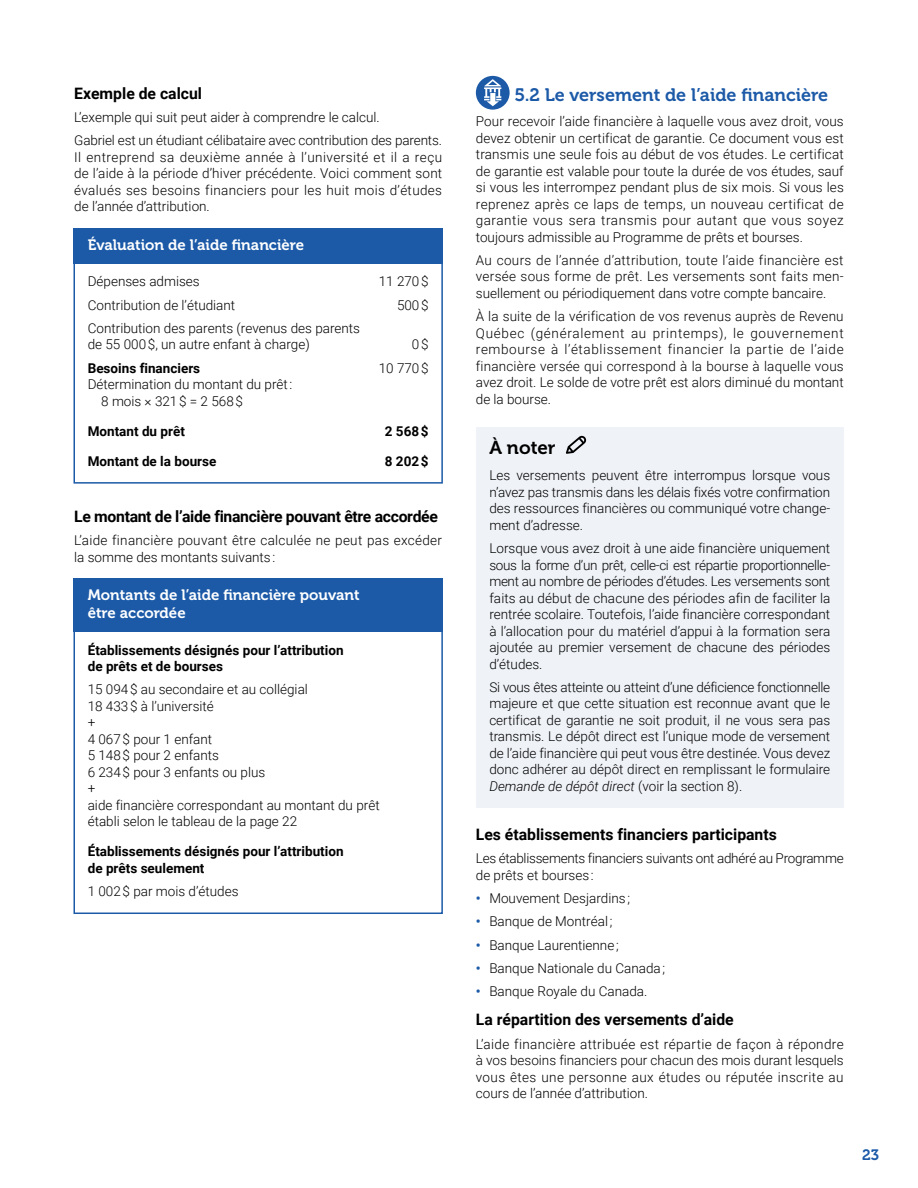
<style>
.page{position:relative;width:918px;height:1188px;background:#fff}
.page>*{position:absolute;margin:0;border:0;box-sizing:border-box;transform-origin:0 0}
.t1{font:18.75px "Museo 700";color:#000}
.t2{font:18px "Museo 700";color:#1c5aa8}
.t3{font:700 15.75px "Roboto";color:#000}
.t4{font:700 15.75px "Roboto";letter-spacing:-.02em;color:#000}
.t5{font:15px/18px "Museo 700";color:#fff}
.t6{font:15px "Museo 700";color:#1c5aa8}
.t7{font:300 13.5px/16.5px "Roboto";color:#000;text-align:justify}
.t8{font:700 13.5px/16.5px "Roboto";color:#000}
.t9{font:300 13.5px/16.5px "Roboto";letter-spacing:.025em;color:#000}
.t10{font:300 13.5px/16.5px "Roboto";letter-spacing:-.02em;color:#000}
.s1{font-style:italic}
.s2{font-weight:700;color:#1c5aa8}
</style>
<div class="page">
<div style="left:73px;top:228px;width:370px;height:35px;background:#1c5aa8"></div>
<div style="left:74px;top:258px;width:369px;height:226px;border:2px solid #1c5aa8"></div>
<div style="left:73px;top:578px;width:370px;height:54px;background:#1c5aa8"></div>
<div style="left:74px;top:626px;width:369px;height:288px;border:2px solid #1c5aa8"></div>
<div style="left:476px;top:428px;width:368px;height:44px;background:#eff2f7"></div>
<div style="left:476px;top:460px;width:368px;height:87px;background:#eff2f7"></div>
<div style="left:476px;top:533px;width:368px;height:153px;background:#eff2f7"></div>
<div style="left:476px;top:672px;width:368px;height:136px;background:#eff2f7"></div>
<div style="left:476px;top:76px;width:34px;height:34px;background:#1c5aa8;border-radius:50%"></div>
<svg style="left:484px;top:79px;width:17px;height:27px"></svg>
<svg style="left:566px;top:436px;width:21px;height:18px"></svg>
<h5 class="t3" style="left:74px;top:82px;width:129px">Exemple de calcul</h5>
<p class="t7" style="left:74px;top:109px;width:307px">L’exemple qui suit peut aider à comprendre le calcul.</p>
<p class="t7" style="left:74px;top:132px;width:370px">Gabriel est un étudiant célibataire avec contribution des parents.<br>Il entreprend sa deuxième année à l’université et il a reçu de l’aide à la période d’hiver précédente. Voici comment sont évalués ses besoins financiers pour les huit mois d’études de l’année d’attribution.</p>
<p class="t5" style="left:88px;top:236px;width:218px">Évaluation de l’aide financière</p>
<p class="t7" style="left:88px;top:273px;width:113px">Dépenses admises</p>
<p class="t7" style="left:379px;top:273px;width:51px">11 270 $</p>
<p class="t7" style="left:88px;top:296px;width:149px">Contribution de l’étudiant</p>
<p class="t7" style="left:397px;top:296px;width:33px">500 $</p>
<p class="t7" style="left:88px;top:319px;width:274px">Contribution des parents (revenus des parents de 55 000 $, un autre enfant à charge)</p>
<p class="t7" style="left:412px;top:336px;width:18px">0 $</p>
<p class="t8" style="left:88px;top:359px;width:114px">Besoins financiers</p>
<p class="t7" style="left:379px;top:359px;width:51px">10 770 $</p>
<p class="t7" style="left:88px;top:376px;width:206px">Détermination du montant du prêt :</p>
<p class="t7" style="left:101px;top:392px;width:143px">8 mois × 321 $ = 2 568 $</p>
<p class="t8" style="left:88px;top:422px;width:99px">Montant du prêt</p>
<p class="t8" style="left:385px;top:422px;width:45px">2 568 $</p>
<p class="t8" style="left:88px;top:452px;width:130px">Montant de la bourse</p>
<p class="t8" style="left:385px;top:452px;width:45px">8 202 $</p>
<h5 class="t4" style="left:74px;top:505px;width:365px">Le montant de l’aide financière pouvant être accordée</h5>
<p class="t9" style="left:74px;top:532px;width:369px">L’aide financière pouvant être calculée ne peut pas excéder la somme des montants suivants :</p>
<p class="t5" style="left:88px;top:586px;width:273px">Montants de l’aide financière pouvant être accordée</p>
<p class="t8" style="left:88px;top:641px;width:257px">Établissements désignés pour l’attribution de prêts et de bourses</p>
<p class="t7" style="left:88px;top:681px;width:222px">15 094 $ au secondaire et au collégial</p>
<p class="t7" style="left:88px;top:697px;width:128px">18 433 $ à l’université</p>
<p class="t7" style="left:88px;top:714px;width:9px">+</p>
<p class="t7" style="left:88px;top:730px;width:126px">4 067 $ pour 1 enfant</p>
<p class="t7" style="left:88px;top:747px;width:133px">5 148 $ pour 2 enfants</p>
<p class="t7" style="left:88px;top:763px;width:179px">6 234 $ pour 3 enfants ou plus</p>
<p class="t7" style="left:88px;top:780px;width:9px">+</p>
<p class="t7" style="left:88px;top:796px;width:293px">aide financière correspondant au montant du prêt établi selon le tableau de la page 22</p>
<p class="t8" style="left:88px;top:843px;width:257px">Établissements désignés pour l’attribution de prêts seulement</p>
<p class="t7" style="left:88px;top:883px;width:152px">1 002 $ par mois d’études</p>
<h4 class="t2" style="left:514px;top:84px;width:315px">5.2 Le versement de l’aide financière</h4>
<p class="t7" style="left:476px;top:112px;width:369px">Pour recevoir l’aide financière à laquelle vous avez droit, vous devez obtenir un certificat de garantie. Ce document vous est transmis une seule fois au début de vos études. Le certificat de garantie est valable pour toute la durée de vos études, sauf si vous les interrompez pendant plus de six mois. Si vous les reprenez après ce laps de temps, un nouveau certificat de garantie vous sera transmis pour autant que vous soyez toujours admissible au Programme de prêts et bourses.</p>
<p class="t7" style="left:476px;top:251px;width:369px">Au cours de l’année d’attribution, toute l’aide financière est versée sous forme de prêt. Les versements sont faits men&shy;suellement ou périodiquement dans votre compte bancaire.</p>
<p class="t7" style="left:476px;top:307px;width:369px">À la suite de la vérification de vos revenus auprès de Revenu Québec (généralement au printemps), le gouvernement rembourse à l’établissement financier la partie de l’aide financière versée qui correspond à la bourse à laquelle vous avez droit. Le solde de votre prêt est alors diminué du montant de la bourse.</p>
<p class="t1" style="left:489px;top:437px;width:68px">À noter</p>
<p class="t7" style="left:489px;top:467px;width:342px">Les versements peuvent être interrompus lorsque vous n’avez pas transmis dans les délais fixés votre confirmation des ressources financières ou communiqué votre change&shy;ment d’adresse.</p>
<p class="t7" style="left:489px;top:539px;width:342px">Lorsque vous avez droit à une aide financière uniquement sous la forme d’un prêt, celle-ci est répartie proportionnelle&shy;ment au nombre de périodes d’études. Les versements sont faits au début de chacune des périodes afin de faciliter la rentrée scolaire. Toutefois, l’aide financière correspondant à l’allocation pour du matériel d’appui à la formation sera ajoutée au premier versement de chacune des périodes d’études.</p>
<p class="t7" style="left:489px;top:678px;width:342px">Si vous êtes atteinte ou atteint d’une déficience fonctionnelle majeure et que cette situation est reconnue avant que le certificat de garantie ne soit produit, il ne vous sera pas transmis. Le dépôt direct est l’unique mode de versement de l’aide financière qui peut vous être destinée. Vous devez donc adhérer au dépôt direct en remplissant le formulaire <span class="s1">Demande de dépôt direct</span> (voir la section 8).</p>
<h5 class="t3" style="left:476px;top:824px;width:303px">Les établissements financiers participants</h5>
<p class="t10" style="left:476px;top:850px;width:369px">Les établissements financiers suivants ont adhéré au Programme de prêts et bourses :</p>
<p class="t7" style="left:476px;top:890px;width:156px"><span class="s2">•</span> Mouvement Desjardins ;</p>
<p class="t7" style="left:476px;top:913px;width:138px"><span class="s2">•</span> Banque de Montréal ;</p>
<p class="t7" style="left:476px;top:936px;width:144px"><span class="s2">•</span> Banque Laurentienne ;</p>
<p class="t7" style="left:476px;top:959px;width:191px"><span class="s2">•</span> Banque Nationale du Canada ;</p>
<p class="t7" style="left:476px;top:983px;width:173px"><span class="s2">•</span> Banque Royale du Canada.</p>
<h5 class="t3" style="left:476px;top:1009px;width:259px">La répartition des versements d’aide</h5>
<p class="t7" style="left:476px;top:1035px;width:369px">L’aide financière attribuée est répartie de façon à répondre à vos besoins financiers pour chacun des mois durant lesquels vous êtes une personne aux études ou réputée inscrite au cours de l’année d’attribution.</p>
<p class="t6" style="left:862px;top:1146px;width:19px">23</p>
</div>
